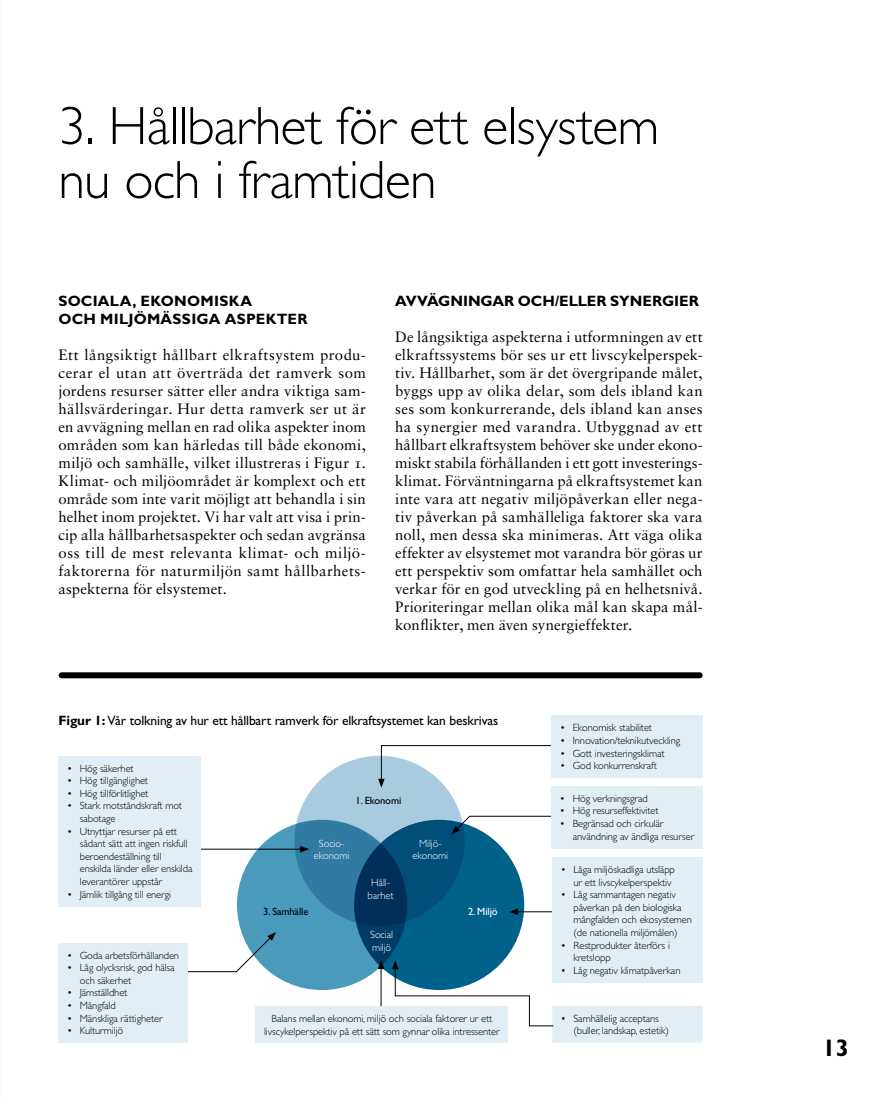
<style>
.page{position:relative;width:893px;height:1098px;background:#fff}
.page>*{position:absolute;margin:0;border:0;box-sizing:border-box;transform-origin:0 0}
.t1{font:300 54px/54px "Gill Sans Std";letter-spacing:-.01em;color:#000}
.t2{font:700 24px "Gill Sans Std";color:#000}
.t3{font:15px/18px "Sabon LT Std";letter-spacing:.015em;color:#000;text-align:justify}
.t4{font:700 15px/18px "Gill Sans Std";letter-spacing:.01em;color:#000}
.t5{font:13.5px "Gill Sans Std";letter-spacing:-.01em;color:#000}
.t6{font:300 10.5px/12.6px "Gill Sans Std";letter-spacing:-.01em;color:#000}
.t7{font:300 10.5px/12.6px "Gill Sans Std";letter-spacing:-.01em;color:#fff;text-align:center}
.t8{font:10.5px "Gill Sans Std";letter-spacing:-.01em;color:#000}
.t9{font:10.5px "Gill Sans Std";letter-spacing:-.01em;color:#fff}
.s1{font-weight:700}
</style>
<div class="page">
<div style="left:62px;top:672px;width:638px;height:6px;background:#000"></div>
<div style="left:354px;top:819px;width:170px;height:170px;background:#00628b;border-radius:50%"></div>
<svg style="left:294px;top:755px;width:171px;height:170px;background:#6498b5"></svg>
<svg style="left:237px;top:819px;width:170px;height:170px;background:#347ca1"></svg>
<svg style="left:378px;top:745px;width:179px;height:42px"></svg>
<div style="left:552px;top:715px;width:151px;height:62px;background:#e2eef5"></div>
<svg style="left:451px;top:815px;width:100px;height:19px"></svg>
<div style="left:551px;top:785px;width:152px;height:62px;background:#e2eef5"></div>
<hr style="left:516px;top:911px;width:40px;height:1px;background:#000">
<svg style="left:509px;top:908px;width:9px;height:6px"></svg>
<hr style="left:198px;top:848px;width:105px;height:1px;background:#000">
<svg style="left:300px;top:845px;width:9px;height:7px"></svg>
<div style="left:552px;top:857px;width:151px;height:125px;background:#e2eef5"></div>
<svg style="left:236px;top:931px;width:40px;height:40px"></svg>
<div style="left:59px;top:942px;width:129px;height:100px;background:#e2eef5"></div>
<div style="left:59px;top:755px;width:142px;height:150px;background:#e2eef5"></div>
<svg style="left:392px;top:959px;width:311px;height:83px"></svg>
<hr style="left:381px;top:966px;width:1px;height:40px;background:#000">
<svg style="left:378px;top:959px;width:6px;height:9px"></svg>
<div style="left:256px;top:1005px;width:252px;height:37px;background:#e2eef5"></div>
<h1 class="t1" style="left:58px;top:99px;width:602px">3. Hållbarhet för ett elsystem nu och i framtiden</h1>
<p class="t4" style="left:58px;top:292px;width:251px">SOCIALA, EKONOMISKA<br>OCH MILJÖMÄSSIGA ASPEKTER</p>
<p class="t3" style="left:58px;top:345px;width:309px">Ett långsiktigt hållbart elkraftsystem produ&shy;cerar el utan att överträda det ramverk som jordens resurser sätter eller andra viktiga sam&shy;hällsvärderingar. Hur detta ramverk ser ut är en avvägning mellan en rad olika aspekter inom områden som kan härledas till både ekonomi, miljö och samhälle, vilket illustreras i Figur 1.<br>Klimat- och miljöområdet är komplext och ett område som inte varit möjligt att behandla i sin helhet inom projektet. Vi har valt att visa i prin&shy;cip alla hållbarhetsaspekter och sedan avgränsa oss till de mest relevanta klimat- och miljö&shy;faktorerna för naturmiljön samt hållbarhets&shy;aspekterna för elsystemet.</p>
<p class="t4" style="left:395px;top:292px;width:305px">AVVÄGNINGAR OCH/ELLER SYNERGIER</p>
<p class="t3" style="left:395px;top:327px;width:309px">De långsiktiga aspekterna i utformningen av ett elkraftssystems bör ses ur ett livscykelperspek&shy;tiv. Hållbarhet, som är det övergripande målet, byggs upp av olika delar, som dels ibland kan ses som konkurrerande, dels ibland kan anses ha synergier med varandra. Utbyggnad av ett hållbart elkraftsystem behöver ske under ekono&shy;miskt stabila förhållanden i ett gott investerings&shy;klimat. Förväntningarna på elkraftsystemet kan inte vara att negativ miljöpåverkan eller nega&shy;tiv påverkan på samhälleliga faktorer ska vara noll, men dessa ska minimeras. Att väga olika effekter av elsystemet mot varandra bör göras ur ett perspektiv som omfattar hela samhället och verkar för en god utveckling på en helhetsnivå.<br>Prioriteringar mellan olika mål kan skapa mål&shy;konflikter, men även synergieffekter.</p>
<p class="t5" style="left:59px;top:712px;width:441px"><span class="s1">Figur 1:</span> Vår tolkning av hur ett hållbart ramverk för elkraftsystemet kan beskrivas</p>
<p class="t6" style="left:67px;top:761px;width:68px">• Hög säkerhet</p>
<p class="t6" style="left:67px;top:774px;width:83px">• Hög tillgänglighet</p>
<p class="t6" style="left:67px;top:786px;width:83px">• Hög tillförlitlighet</p>
<p class="t6" style="left:80px;top:799px;width:104px;text-indent:-13px">• Stark motståndskraft mot sabotage</p>
<p class="t6" style="left:80px;top:824px;width:114px;text-indent:-13px">• Utnyttjar resurser på ett sådant sätt att ingen riskfull beroendeställning till enskilda länder eller enskilda leverantörer uppstår</p>
<p class="t6" style="left:67px;top:887px;width:106px">• Jämlik tillgång till energi</p>
<p class="t6" style="left:67px;top:948px;width:114px">• Goda arbetsförhållanden</p>
<p class="t6" style="left:80px;top:961px;width:96px;text-indent:-13px">• Låg olycksrisk, god hälsa och säkerhet</p>
<p class="t6" style="left:67px;top:986px;width:62px">• Jämställdhet</p>
<p class="t6" style="left:67px;top:998px;width:50px">• Mångfald</p>
<p class="t6" style="left:67px;top:1011px;width:97px">• Mänskliga rättigheter</p>
<p class="t6" style="left:67px;top:1024px;width:58px">• Kulturmiljö</p>
<p class="t8" style="left:356px;top:794px;width:47px">1. Ekonomi</p>
<p class="t7" style="left:314px;top:836px;width:37px">Socio&shy;ekonomi</p>
<p class="t7" style="left:413px;top:836px;width:37px">Miljö&shy;ekonomi</p>
<p class="t7" style="left:368px;top:876px;width:28px">Håll&shy;barhet</p>
<p class="t7" style="left:370px;top:927px;width:24px;text-align:left">Social miljö</p>
<p class="t8" style="left:263px;top:905px;width:47px">3. Samhälle</p>
<p class="t9" style="left:468px;top:905px;width:31px">2. Miljö</p>
<p class="t6" style="left:264px;top:1011px;width:237px;text-align:center">Balans mellan ekonomi, miljö och sociala faktorer ur ett livscykelperspektiv på ett sätt som gynnar olika intressenter</p>
<p class="t6" style="left:560px;top:721px;width:94px">• Ekonomisk stabilitet</p>
<p class="t6" style="left:560px;top:734px;width:122px">• Innovation/teknikutveckling</p>
<p class="t6" style="left:560px;top:746px;width:106px">• Gott investeringsklimat</p>
<p class="t6" style="left:560px;top:759px;width:98px">• God konkurrenskraft</p>
<p class="t6" style="left:560px;top:791px;width:90px">• Hög verkningsgrad</p>
<p class="t6" style="left:560px;top:804px;width:100px">• Hög resurseffektivitet</p>
<p class="t6" style="left:573px;top:817px;width:123px;text-indent:-13px">• Begränsad och cirkulär användning av ändliga resurser</p>
<p class="t6" style="left:573px;top:863px;width:103px;text-indent:-13px">• Låga miljöskadliga utsläpp ur ett livscykelperspektiv</p>
<p class="t6" style="left:573px;top:888px;width:120px;text-indent:-13px">• Låg sammantagen negativ påverkan på den biologiska mångfalden och ekosystemen (de nationella miljömålen)</p>
<p class="t6" style="left:573px;top:938px;width:98px;text-indent:-13px">• Restprodukter återförs i kretslopp</p>
<p class="t6" style="left:561px;top:963px;width:121px">• Låg negativ klimatpåverkan</p>
<p class="t6" style="left:573px;top:1011px;width:97px;text-indent:-13px">• Samhällelig acceptans (buller, landskap, estetik)</p>
<h2 class="t2" style="left:823px;top:1033px;width:28px">13</h2>
</div>
